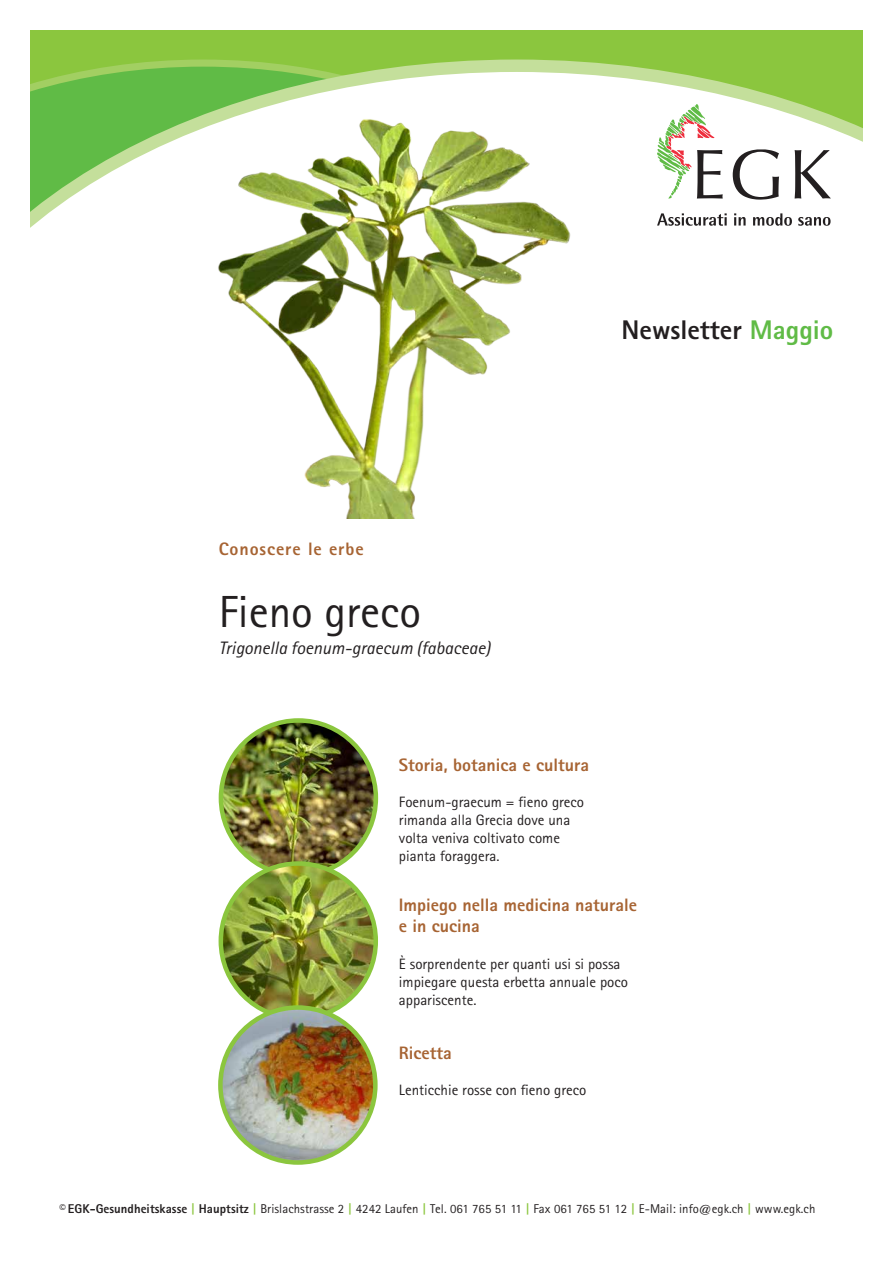
<style>
.page{position:relative;width:893px;height:1263px;background:#fff}
.page>*{position:absolute;margin:0;border:0;box-sizing:border-box;transform-origin:0 0}
.t1{font:45px "Rotis Sans Serif";color:#231f20}
.t2{font:800 27px "Rotis Sans Serif";color:#231f20}
.t3{font:800 18px/21px "Rotis Sans Serif";color:#a76433}
.t4{font:italic 18px "Rotis Sans Serif";color:#231f20}
.t5{font:800 18px "Rotis Sans Serif";letter-spacing:.05em;color:#a76433}
.t6{font:15px/18px "Rotis Sans Serif";color:#231f20}
.t7{font:12.75px "Rotis Sans Serif";letter-spacing:.005em;color:#231f20}
.s1{color:#60bb46}
.s2{font-weight:800}
.s3{font-weight:800;color:#8bc63e}
</style>
<div class="page">
<div style="left:0;top:0;width:893px;height:200px;background:#8bc63e"></div>
<div style="left:0;top:0;width:893px;height:30px;background:#fff"></div>
<svg style="left:30px;top:60px;width:833px;height:459px"></svg>
<div style="left:863px;top:0;width:30px;height:1263px;background:#fff"></div>
<svg style="left:657px;top:104px;width:66px;height:95px;background:#dadace"></svg>
<svg style="left:733px;top:149px;width:46px;height:51px;background:#c5c4c5"></svg>
<svg style="left:795px;top:150px;width:36px;height:49px;background:#b5b4b4"></svg>
<svg style="left:657px;top:213px;width:70px;height:13px"></svg>
<svg style="left:734px;top:213px;width:12px;height:13px"></svg>
<svg style="left:753px;top:213px;width:39px;height:13px"></svg>
<svg style="left:798px;top:217px;width:32px;height:9px"></svg>
<img style="left:221px;top:720px;width:155px;height:155px;border-radius:77px">
<div style="left:219px;top:718px;width:159px;height:160px;border:4px solid #8bc63e;border-radius:50%"></div>
<img style="left:221px;top:863px;width:155px;height:155px;border-radius:77px">
<div style="left:219px;top:861px;width:159px;height:160px;border:4px solid #8bc63e;border-radius:50%"></div>
<img style="left:220px;top:1007px;width:155px;height:155px;border-radius:77px">
<div style="left:218px;top:1005px;width:160px;height:160px;border:4px solid #8bc63e;border-radius:50%"></div>
<div style="left:0;top:0;width:30px;height:1263px;background:#fff"></div>
<p class="t5" style="left:219px;top:538px;width:147px">Conoscere le erbe</p>
<h1 class="t1" style="left:219px;top:585px;width:204px">Fieno greco</h1>
<p class="t4" style="left:219px;top:637px;width:273px">Trigonella foenum-graecum (fabaceae)</p>
<h2 class="t2" style="left:621px;top:313px;width:213px">Newsletter <span class="s1">Maggio</span></h2>
<p class="t3" style="left:399px;top:754px;width:192px">Storia, botanica e cultura</p>
<p class="t6" style="left:399px;top:793px;width:187px">Foenum-graecum = fieno greco rimanda alla Grecia dove una volta veniva coltivato come pianta foraggera.</p>
<p class="t3" style="left:399px;top:894px;width:240px">Impiego nella medicina naturale e in cucina</p>
<p class="t6" style="left:399px;top:955px;width:231px">È sorprendente per quanti usi si possa impiegare questa erbetta annuale poco appariscente.</p>
<p class="t3" style="left:399px;top:1042px;width:54px">Ricetta</p>
<p class="t6" style="left:399px;top:1081px;width:189px">Lenticchie rosse con fieno greco</p>
<p class="t7" style="left:60px;top:1201px;width:757px"><span class="s2">© EGK-Gesundheitskasse</span> <span class="s3">|</span> <span class="s2">Hauptsitz</span> <span class="s3">|</span> Brislachstrasse 2 <span class="s3">|</span> 4242 Laufen <span class="s3">|</span> Tel. 061 765 51 11 <span class="s3">|</span> Fax 061 765 51 12 <span class="s3">|</span> E-Mail: info@egk.ch <span class="s3">|</span> www.egk.ch</p>
</div>
